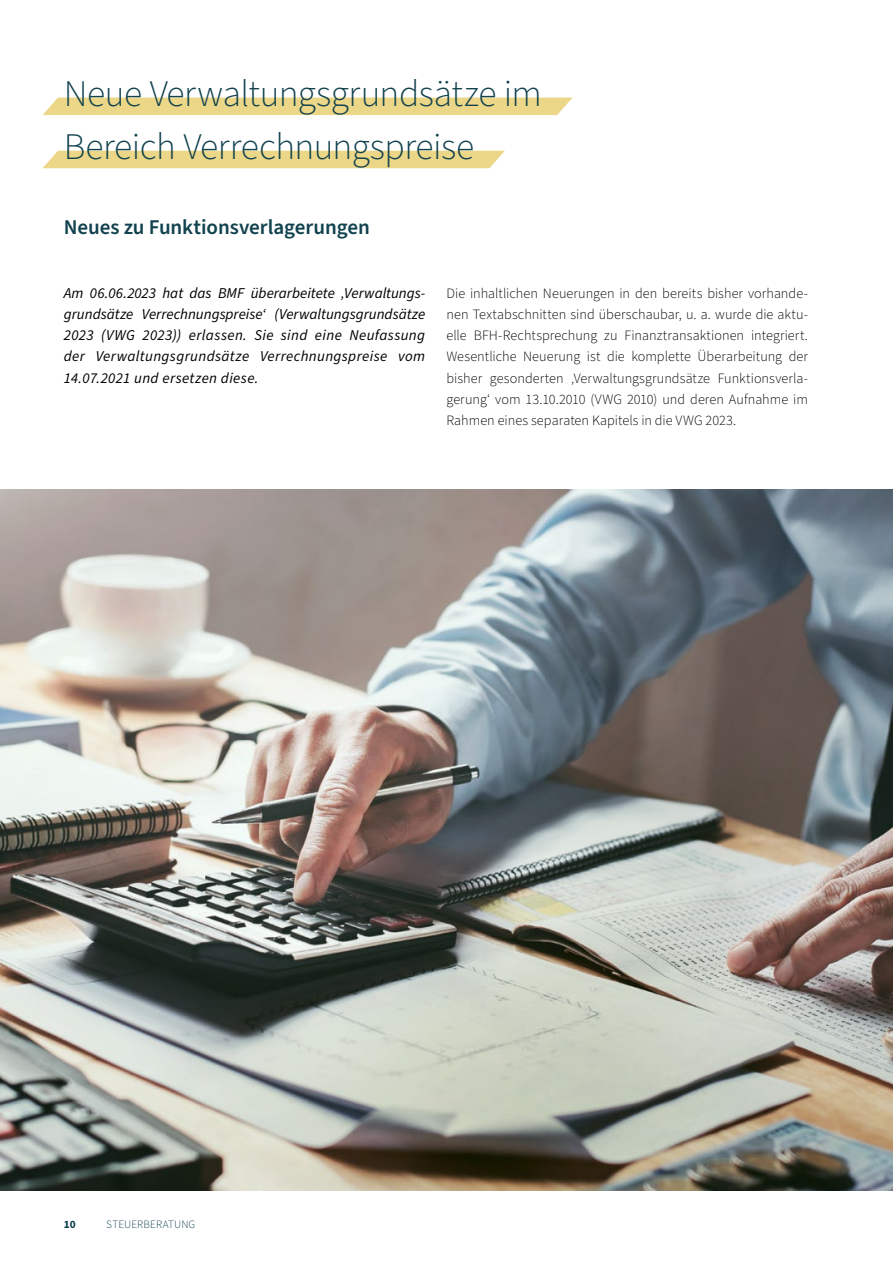
<style>
.page{position:relative;width:893px;height:1263px;background:#fff}
.page>*{position:absolute;margin:0;border:0;box-sizing:border-box;transform-origin:0 0}
.t1{font:300 37.5px/53.1px "Source Sans Pro";letter-spacing:-.015em;color:#11424e}
.t2{font:600 21px "Source Sans Pro";letter-spacing:-.005em;color:#11424e}
.t3{font:italic 15px/21.3px "Source Sans Pro";letter-spacing:.025em;color:#000;text-align:justify}
.t4{font:300 14.25px/21.3px "Source Sans Pro";color:#000;text-align:justify}
.t5{font:300 11.25px "Source Sans Pro";letter-spacing:.01em;color:#11424e}
.t6{font:700 11.25px "Source Sans Pro";color:#11424e}
</style>
<div class="page">
<img style="left:0;top:489px;width:893px;height:702px">
<div style="left:43px;top:98px;width:529px;height:17px;background:#ecd687"></div>
<div style="left:43px;top:151px;width:462px;height:17px;background:#ecd687"></div>
<h1 class="t1" style="left:64px;top:68px;width:480px">Neue Verwaltungsgrundsätze im<br>Bereich Verrechnungspreise</h1>
<h2 class="t2" style="left:64px;top:213px;width:308px">Neues zu Funktionsverlagerungen</h2>
<p class="t3" style="left:64px;top:282px;width:363px">Am 06.06.2023 hat das BMF überarbeitete ‚Verwaltungs&shy;grundsätze Verrechnungspreise‘ (Verwaltungsgrundsätze 2023 (VWG 2023)) erlassen. Sie sind eine Neufassung der Verwaltungsgrundsätze Verrechnungspreise vom 14.07.2021 und ersetzen diese.</p>
<p class="t4" style="left:446px;top:283px;width:363px">Die inhaltlichen Neuerungen in den bereits bisher vorhande&shy;nen Textabschnitten sind überschaubar, u. a. wurde die aktu&shy;elle BFH-Rechtsprechung zu Finanztransaktionen integriert.<br>Wesentliche Neuerung ist die komplette Überarbeitung der bisher gesonderten ‚Verwaltungsgrundsätze Funktionsverla&shy;gerung‘ vom 13.10.2010 (VWG 2010) und deren Aufnahme im Rahmen eines separaten Kapitels in die VWG 2023.</p>
<p class="t6" style="left:64px;top:1217px;width:14px">10</p>
<p class="t5" style="left:106px;top:1217px;width:91px">STEUERBERATUNG</p>
</div>
